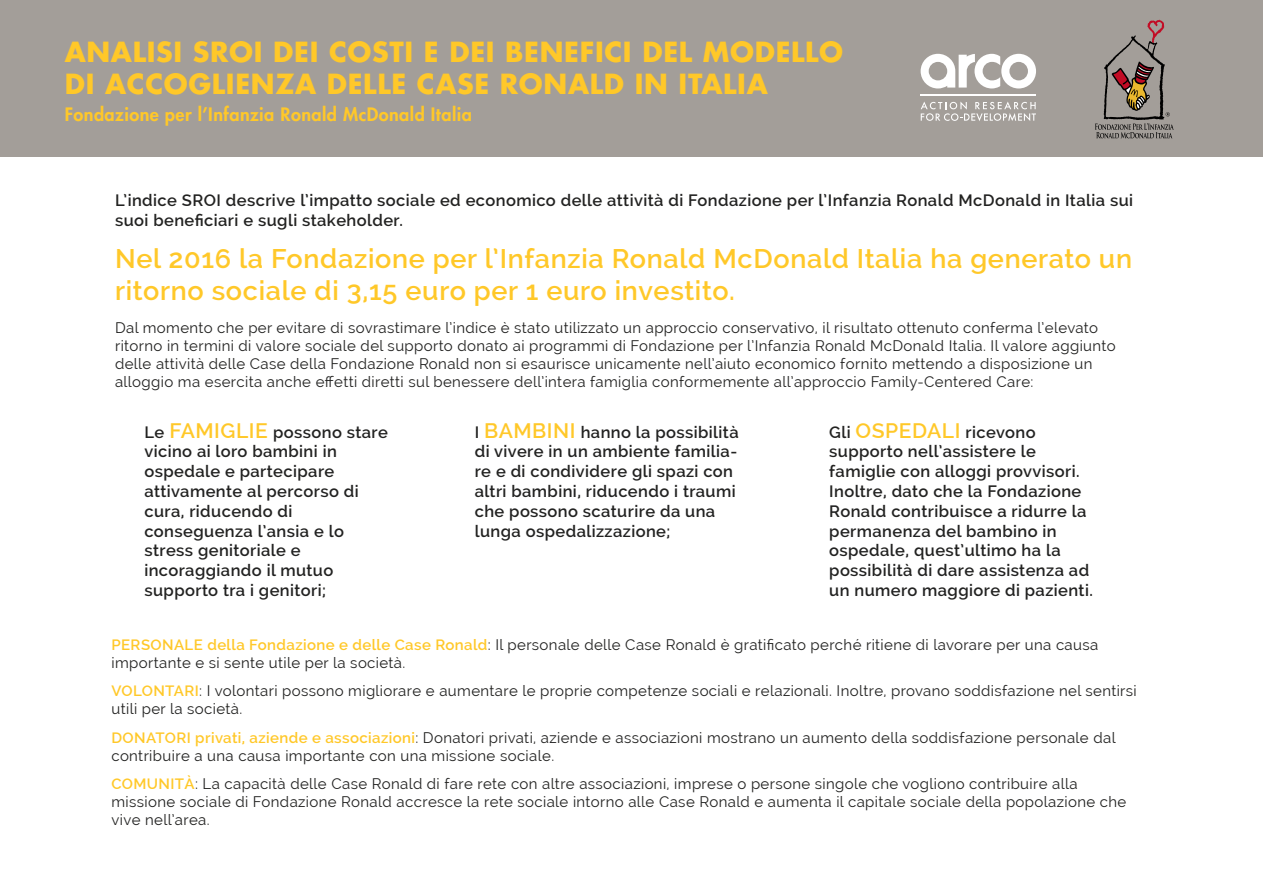
<style>
.page{position:relative;width:1263px;height:893px;background:#fff}
.page>*{position:absolute;margin:0;border:0;box-sizing:border-box;transform-origin:0 0}
.t1{font:600 27px/32.4px "Raleway";letter-spacing:.025em;color:#ffc829}
.t2{font:700 27px/32.4px "Futura Std";letter-spacing:.025em;color:#ffc829}
.t3{font:800 18px "Futura Std";letter-spacing:.025em;color:#ffc829}
.t4{font:600 16.5px/19.8px "Raleway";letter-spacing:.025em;color:#222221}
.t5{font:15px/18px "Raleway";letter-spacing:.025em;color:#222221}
.s1{font-size:21px;color:#ffc829}
.s2{font-weight:600;color:#ffc829}
</style>
<div class="page">
<div style="left:0;top:0;width:1263px;height:157px;background:#a39e99"></div>
<svg style="left:1095px;top:20px;width:79px;height:118px"></svg>
<svg style="left:921px;top:54px;width:115px;height:34px"></svg>
<svg style="left:921px;top:102px;width:115px;height:19px"></svg>
<hr style="left:921px;top:94px;width:115px;height:1px;background:#fff">
<h1 class="t2" style="left:65px;top:35px;width:780px">ANALISI SROI DEI COSTI E DEI BENEFICI DEL MODELLO<br>DI ACCOGLIENZA DELLE CASE RONALD IN ITALIA</h1>
<p class="t3" style="left:65px;top:103px;width:409px">Fondazione per l’Infanzia Ronald McDonald Italia</p>
<p class="t4" style="left:115px;top:190px;width:1019px">L’indice SROI descrive l’impatto sociale ed economico delle attività di Fondazione per l’Infanzia Ronald McDonald in Italia sui suoi beneficiari e sugli stakeholder.</p>
<h1 class="t1" style="left:115px;top:242px;width:1018px">Nel 2016 la Fondazione per l’Infanzia Ronald McDonald Italia ha generato un ritorno sociale di 3,15 euro per 1 euro investito.</h1>
<p class="t5" style="left:115px;top:319px;width:1002px">Dal momento che per evitare di sovrastimare l’indice è stato utilizzato un approccio conservativo, il risultato ottenuto conferma l’elevato ritorno in termini di valore sociale del supporto donato ai programmi di Fondazione per l’Infanzia Ronald McDonald Italia. Il valore aggiunto delle attività delle Case della Fondazione Ronald non si esaurisce unicamente nell’aiuto economico fornito mettendo a disposizione un alloggio ma esercita anche effetti diretti sul benessere dell’intera famiglia conformemente all’approccio Family-Centered Care:</p>
<p class="t4" style="left:144px;top:422px;width:245px">Le <span class="s1">FAMIGLIE</span> possono stare vicino ai loro bambini in ospedale e partecipare attivamente al percorso di cura, riducendo di conseguenza l’ansia e lo stress genitoriale e incoraggiando il mutuo supporto tra i genitori;</p>
<p class="t4" style="left:829px;top:422px;width:265px">Gli <span class="s1">OSPEDALI</span> ricevono supporto nell’assistere le famiglie con alloggi provvisori.<br>Inoltre, dato che la Fondazione<br>Ronald contribuisce a ridurre la permanenza del bambino in ospedale, quest’ultimo ha la possibilità di dare assistenza ad un numero maggiore di pazienti.</p>
<p class="t4" style="left:475px;top:422px;width:265px">I <span class="s1">BAMBINI</span> hanno la possibilità di vivere in un ambiente familia&shy;re e di condividere gli spazi con altri bambini, riducendo i traumi che possono scaturire da una lunga ospedalizzazione;</p>
<p class="t5" style="left:111px;top:635px;width:988px"><span class="s2">PERSONALE della Fondazione e delle Case Ronald</span>: Il personale delle Case Ronald è gratificato perché ritiene di lavorare per una causa importante e si sente utile per la società.</p>
<p class="t5" style="left:111px;top:682px;width:1027px"><span class="s2">VOLONTARI</span>: I volontari possono migliorare e aumentare le proprie competenze sociali e relazionali. Inoltre, provano soddisfazione nel sentirsi utili per la società.</p>
<p class="t5" style="left:111px;top:728px;width:1006px"><span class="s2">DONATORI privati, aziende e associazioni</span>: Donatori privati, aziende e associazioni mostrano un aumento della soddisfazione personale dal contribuire a una causa importante con una missione sociale.</p>
<p class="t5" style="left:111px;top:775px;width:1016px"><span class="s2">COMUNITÀ</span>: La capacità delle Case Ronald di fare rete con altre associazioni, imprese o persone singole che vogliono contribuire alla missione sociale di Fondazione Ronald accresce la rete sociale intorno alle Case Ronald e aumenta il capitale sociale della popolazione che vive nell’area.</p>
</div>
